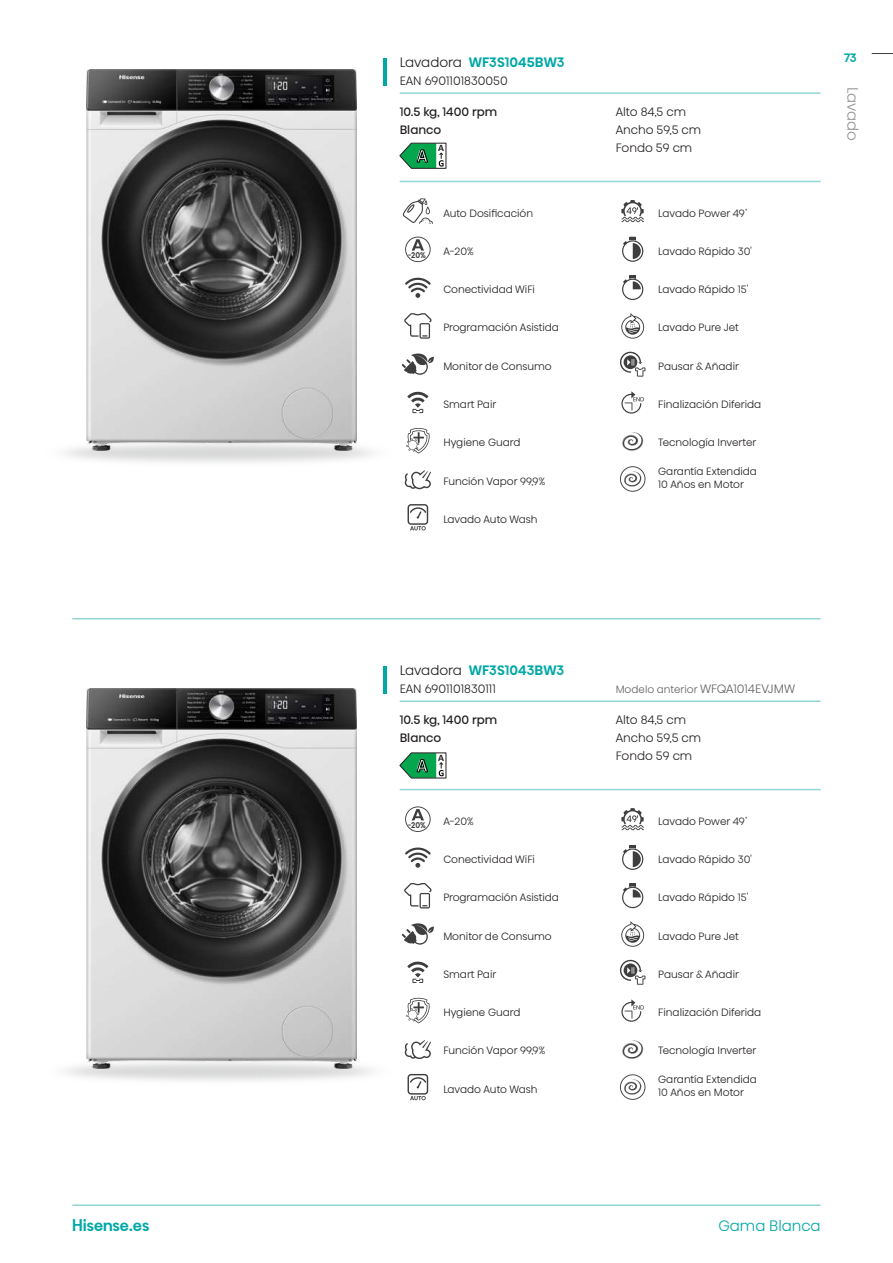
<style>
.page{position:relative;width:893px;height:1263px;background:#fff}
.page>*{position:absolute;margin:0;border:0;box-sizing:border-box;transform-origin:0 0}
.t1{font:700 19.35px "Calibri";color:#fff;scale:.93 1}
.t2{font:500 15px "Hisense Alfabet";color:#00a9a7}
.t3{font:300 15px "Hisense Alfabet";color:#00a9a7}
.t4{font:300 15px "Hisense Alfabet";color:#939598}
.t5{font:500 13.5px "Hisense Alfabet";color:#00a9a7}
.t6{font:300 12px/18px "Hisense Alfabet";color:#231f20}
.t7{font:12px/18px "Hisense Alfabet";color:#231f20}
.t8{font:500 12px "Hisense Alfabet";color:#00a9a7}
.t9{font:300 10.5px/12.6px "Hisense Alfabet";color:#231f20}
.t10{font:300 10.5px "Hisense Alfabet";color:#636366}
.t11{font:700 9.75px "Calibri";color:#231d1e}
.t12{font:500 8.25px "Hisense Alfabet";color:#3e3e3f;scale:.7 1}
.s1{font-weight:300;color:#231f20}
.s2{font-size:12px}
</style>
<div class="page">
<svg style="left:872px;top:53px;width:21px;height:1px"></svg>
<hr style="left:72px;top:1204px;width:749px;height:2px;background:#94d5d6">
<img style="left:66px;top:431px;width:306px;height:32px">
<img style="left:87px;top:69px;width:270px;height:381px">
<hr style="left:383px;top:58px;width:3px;height:27px;background:#00a9a7">
<hr style="left:400px;top:92px;width:421px;height:2px;background:#94d5d6">
<hr style="left:400px;top:181px;width:421px;height:1px;background:#94d5d6">
<svg style="left:403px;top:198px;width:30px;height:26px"></svg>
<svg style="left:405px;top:237px;width:26px;height:25px"></svg>
<svg style="left:405px;top:277px;width:26px;height:21px"></svg>
<svg style="left:404px;top:313px;width:28px;height:26px"></svg>
<svg style="left:402px;top:353px;width:32px;height:22px"></svg>
<svg style="left:407px;top:391px;width:21px;height:22px"></svg>
<svg style="left:406px;top:428px;width:24px;height:25px"></svg>
<svg style="left:404px;top:470px;width:27px;height:19px"></svg>
<svg style="left:410px;top:526px;width:16px;height:4px"></svg>
<div style="left:408px;top:504px;width:20px;height:21px;border:1px solid #3e3e3f;border-radius:3px"></div>
<svg style="left:409px;top:507px;width:18px;height:12px"></svg>
<svg style="left:621px;top:200px;width:23px;height:22px"></svg>
<svg style="left:622px;top:237px;width:21px;height:25px"></svg>
<svg style="left:622px;top:275px;width:21px;height:25px"></svg>
<svg style="left:621px;top:313px;width:23px;height:26px"></svg>
<svg style="left:620px;top:352px;width:25px;height:25px"></svg>
<svg style="left:621px;top:391px;width:23px;height:23px"></svg>
<svg style="left:622px;top:432px;width:21px;height:19px"></svg>
<svg style="left:620px;top:466px;width:25px;height:26px"></svg>
<hr style="left:72px;top:618px;width:749px;height:1px;background:#94d5d6">
<svg style="left:400px;top:143px;width:46px;height:25px"></svg>
<img style="left:87px;top:688px;width:270px;height:381px">
<hr style="left:383px;top:666px;width:3px;height:27px;background:#00a9a7">
<hr style="left:400px;top:700px;width:421px;height:2px;background:#94d5d6">
<hr style="left:400px;top:789px;width:421px;height:1px;background:#94d5d6">
<svg style="left:405px;top:806px;width:26px;height:26px"></svg>
<svg style="left:405px;top:847px;width:26px;height:21px"></svg>
<svg style="left:404px;top:883px;width:28px;height:25px"></svg>
<svg style="left:402px;top:923px;width:32px;height:22px"></svg>
<svg style="left:407px;top:961px;width:21px;height:22px"></svg>
<svg style="left:406px;top:998px;width:24px;height:25px"></svg>
<svg style="left:404px;top:1040px;width:27px;height:19px"></svg>
<svg style="left:410px;top:1096px;width:16px;height:4px"></svg>
<div style="left:408px;top:1074px;width:20px;height:20px;border:1px solid #3e3e3f;border-radius:3px"></div>
<svg style="left:409px;top:1076px;width:18px;height:13px"></svg>
<svg style="left:621px;top:808px;width:23px;height:22px"></svg>
<svg style="left:622px;top:845px;width:21px;height:25px"></svg>
<svg style="left:622px;top:883px;width:21px;height:25px"></svg>
<svg style="left:621px;top:921px;width:23px;height:26px"></svg>
<svg style="left:620px;top:960px;width:25px;height:25px"></svg>
<svg style="left:621px;top:999px;width:23px;height:23px"></svg>
<svg style="left:622px;top:1040px;width:21px;height:19px"></svg>
<svg style="left:620px;top:1074px;width:25px;height:26px"></svg>
<svg style="left:400px;top:753px;width:46px;height:25px"></svg>
<p class="t5" style="left:400px;top:53px;width:166px"><span class="s1">Lavadora</span> WF3S1045BW3</p>
<p class="t6" style="left:400px;top:70px;width:110px">EAN 6901101830050</p>
<p class="t7" style="left:400px;top:102px;width:99px">10.5 kg, 1400 rpm<br>Blanco</p>
<p class="t6" style="left:616px;top:101px;width:87px">Alto 84,5 cm<br>Ancho 59,5 cm<br>Fondo 59 cm</p>
<p class="t11" style="left:438px;top:142px;width:7px">A</p>
<h1 class="t1" style="left:417px;top:143px;width:13px">A</h1>
<p class="t12" style="left:408px;top:249px;width:27px">-20%</p>
<p class="t9" style="left:443px;top:205px;width:91px">Auto Dosificación</p>
<p class="t9" style="left:443px;top:243px;width:32px">A-20%</p>
<p class="t9" style="left:443px;top:281px;width:93px">Conectividad WiFi</p>
<p class="t9" style="left:443px;top:320px;width:117px">Programación Asistida</p>
<p class="t9" style="left:443px;top:358px;width:110px">Monitor de Consumo</p>
<p class="t9" style="left:443px;top:396px;width:54px">Smart Pair</p>
<p class="t9" style="left:443px;top:435px;width:79px">Hygiene Guard</p>
<p class="t9" style="left:443px;top:473px;width:103px">Función Vapor 99,9%</p>
<p class="t9" style="left:443px;top:511px;width:96px">Lavado Auto Wash</p>
<p class="t9" style="left:658px;top:205px;width:90px">Lavado Power 49’</p>
<p class="t9" style="left:658px;top:243px;width:95px">Lavado Rápido 30'</p>
<p class="t9" style="left:658px;top:281px;width:92px">Lavado Rápido 15'</p>
<p class="t9" style="left:658px;top:320px;width:82px">Lavado Pure Jet</p>
<p class="t9" style="left:658px;top:358px;width:82px">Pausar &amp; Añadir</p>
<p class="t9" style="left:658px;top:396px;width:105px">Finalización Diferida</p>
<p class="t9" style="left:658px;top:435px;width:100px">Tecnología Inverter</p>
<p class="t9" style="left:658px;top:463px;width:100px">Garantía Extendida<br>10 Años en Motor</p>
<p class="t8" style="left:844px;top:49px;width:14px">73</p>
<h2 class="t4" style="left:867px;top:87px;width:55px;rotate:90deg">Lavado</h2>
<p class="t5" style="left:400px;top:661px;width:166px"><span class="s1">Lavadora</span> WF3S1043BW3</p>
<p class="t6" style="left:400px;top:678px;width:98px">EAN 6901101830111</p>
<p class="t7" style="left:400px;top:710px;width:99px">10.5 kg, 1400 rpm<br>Blanco</p>
<p class="t6" style="left:616px;top:709px;width:87px">Alto 84,5 cm<br>Ancho 59,5 cm<br>Fondo 59 cm</p>
<p class="t10" style="left:616px;top:680px;width:181px">Modelo anterior <span class="s2">WFQA1014EVJMW</span></p>
<p class="t11" style="left:438px;top:751px;width:7px">A</p>
<h1 class="t1" style="left:417px;top:753px;width:13px">A</h1>
<p class="t12" style="left:408px;top:819px;width:27px">-20%</p>
<p class="t9" style="left:443px;top:813px;width:32px">A-20%</p>
<p class="t9" style="left:443px;top:851px;width:93px">Conectividad WiFi</p>
<p class="t9" style="left:443px;top:890px;width:117px">Programación Asistida</p>
<p class="t9" style="left:443px;top:928px;width:110px">Monitor de Consumo</p>
<p class="t9" style="left:443px;top:966px;width:54px">Smart Pair</p>
<p class="t9" style="left:443px;top:1004px;width:79px">Hygiene Guard</p>
<p class="t9" style="left:443px;top:1043px;width:103px">Función Vapor 99,9%</p>
<p class="t9" style="left:443px;top:1081px;width:96px">Lavado Auto Wash</p>
<p class="t9" style="left:658px;top:813px;width:90px">Lavado Power 49’</p>
<p class="t9" style="left:658px;top:851px;width:95px">Lavado Rápido 30'</p>
<p class="t9" style="left:658px;top:890px;width:92px">Lavado Rápido 15'</p>
<p class="t9" style="left:658px;top:928px;width:82px">Lavado Pure Jet</p>
<p class="t9" style="left:658px;top:966px;width:82px">Pausar &amp; Añadir</p>
<p class="t9" style="left:658px;top:1004px;width:105px">Finalización Diferida</p>
<p class="t9" style="left:658px;top:1043px;width:100px">Tecnología Inverter</p>
<p class="t9" style="left:658px;top:1071px;width:100px">Garantía Extendida<br>10 Años en Motor</p>
<h2 class="t2" style="left:72px;top:1215px;width:79px">HISENSE.ES</h2>
<h2 class="t3" style="left:718px;top:1212px;width:104px">Gama Blanca</h2>
</div>
